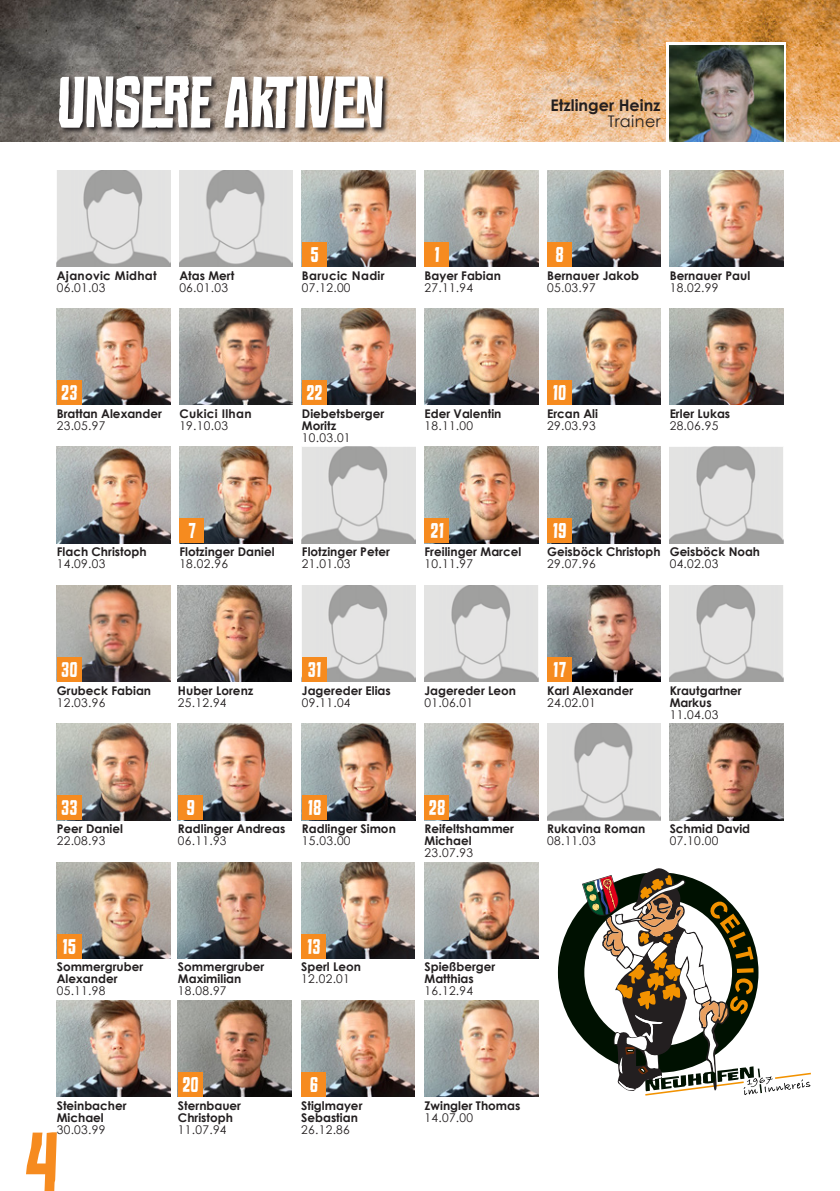
<style>
.page{position:relative;width:840px;height:1191px;background:#fff}
.page>*{position:absolute;margin:0;border:0;box-sizing:border-box;transform-origin:0 0}
.t1{font:92px "Croteau";color:#f68b1f}
.t2{font:80px "Croteau";color:#fff}
.t3{font:23.4px "Croteau";letter-spacing:.025em;color:#fff}
.t4{font:700 16px "Century Gothic";color:#231f20}
.t5{font:16px "Century Gothic";letter-spacing:.025em;color:#231f20}
.t6{font:700 12px/12px "Century Gothic";color:#231f20}
.t7{font:12px "Century Gothic";letter-spacing:.025em;color:#231f20}
.t8{font:700 12px "Century Gothic";letter-spacing:.025em;color:#231f20}
</style>
<div class="page">
<svg style="left:557px;top:868px;width:254px;height:228px"></svg>
<img style="left:0;top:0;width:839px;height:142px">
<svg style="left:57px;top:74px;width:332px;height:60px;background:#625851"></svg>
<img style="left:424px;top:170px;width:113px;height:96px">
<div style="left:424px;top:242px;width:25px;height:24px;background:#f68b1f"></div>
<img style="left:547px;top:585px;width:113px;height:96px">
<div style="left:547px;top:657px;width:24px;height:24px;background:#f68b1f"></div>
<img style="left:179px;top:308px;width:114px;height:97px">
<img style="left:179px;top:447px;width:114px;height:96px">
<div style="left:179px;top:518px;width:25px;height:25px;background:#f68b1f"></div>
<img style="left:57px;top:723px;width:113px;height:97px">
<div style="left:57px;top:795px;width:24px;height:25px;background:#f68b1f"></div>
<img style="left:178px;top:862px;width:113px;height:96px">
<img style="left:301px;top:1000px;width:113px;height:96px">
<div style="left:301px;top:1072px;width:25px;height:24px;background:#f68b1f"></div>
<img style="left:302px;top:308px;width:113px;height:97px">
<div style="left:302px;top:380px;width:24px;height:25px;background:#f68b1f"></div>
<img style="left:302px;top:170px;width:113px;height:96px">
<div style="left:302px;top:242px;width:24px;height:24px;background:#f68b1f"></div>
<img style="left:424px;top:447px;width:113px;height:96px">
<div style="left:424px;top:518px;width:25px;height:25px;background:#f68b1f"></div>
<img style="left:178px;top:585px;width:113px;height:96px">
<img style="left:178px;top:723px;width:113px;height:97px">
<div style="left:178px;top:795px;width:25px;height:25px;background:#f68b1f"></div>
<img style="left:301px;top:862px;width:113px;height:96px">
<div style="left:301px;top:933px;width:25px;height:25px;background:#f68b1f"></div>
<img style="left:424px;top:308px;width:113px;height:97px">
<img style="left:424px;top:862px;width:113px;height:96px">
<img style="left:424px;top:1000px;width:113px;height:96px">
<img style="left:547px;top:308px;width:113px;height:97px">
<div style="left:547px;top:380px;width:24px;height:25px;background:#f68b1f"></div>
<img style="left:547px;top:447px;width:113px;height:96px">
<div style="left:547px;top:518px;width:24px;height:25px;background:#f68b1f"></div>
<img style="left:424px;top:723px;width:113px;height:97px">
<div style="left:424px;top:795px;width:25px;height:25px;background:#f68b1f"></div>
<img style="left:57px;top:1000px;width:113px;height:96px">
<img style="left:669px;top:308px;width:113px;height:97px">
<img style="left:547px;top:170px;width:113px;height:96px">
<div style="left:547px;top:242px;width:24px;height:24px;background:#f68b1f"></div>
<img style="left:57px;top:585px;width:113px;height:96px">
<div style="left:57px;top:657px;width:24px;height:24px;background:#f68b1f"></div>
<img style="left:669px;top:723px;width:113px;height:97px">
<img style="left:178px;top:1000px;width:113px;height:96px">
<div style="left:178px;top:1072px;width:25px;height:24px;background:#f68b1f"></div>
<img style="left:57px;top:447px;width:113px;height:96px">
<img style="left:57px;top:308px;width:113px;height:97px">
<div style="left:57px;top:380px;width:24px;height:25px;background:#f68b1f"></div>
<img style="left:57px;top:862px;width:113px;height:96px">
<div style="left:57px;top:933px;width:24px;height:25px;background:#f68b1f"></div>
<img style="left:179px;top:170px;width:114px;height:96px">
<img style="left:302px;top:723px;width:113px;height:97px">
<div style="left:302px;top:795px;width:24px;height:25px;background:#f68b1f"></div>
<img style="left:302px;top:447px;width:113px;height:96px">
<img style="left:669px;top:447px;width:113px;height:96px">
<img style="left:424px;top:585px;width:113px;height:96px">
<img style="left:547px;top:723px;width:113px;height:97px">
<img style="left:669px;top:585px;width:113px;height:96px">
<img style="left:669px;top:170px;width:113px;height:96px">
<img style="left:302px;top:585px;width:113px;height:96px">
<div style="left:302px;top:657px;width:24px;height:24px;background:#f68b1f"></div>
<img style="left:57px;top:170px;width:113px;height:96px">
<svg style="left:666px;top:43px;width:119px;height:99px"></svg>
<img style="left:669px;top:45px;width:113px;height:97px">
<h2 class="t2" style="left:57px;top:68px;width:328px">UNSERE AKTIVEN</h2>
<h3 class="t4" style="left:550px;top:95px;width:112px">Etzlinger Heinz</h3>
<h3 class="t5" style="left:607px;top:112px;width:54px">Trainer</h3>
<p class="t8" style="left:57px;top:267px;width:101px">Ajanovic Midhat</p>
<p class="t7" style="left:57px;top:280px;width:50px">06.01.03</p>
<p class="t6" style="left:179px;top:269px;width:56px">Atas Mert</p>
<p class="t7" style="left:179px;top:280px;width:50px">06.01.03</p>
<h3 class="t3" style="left:310px;top:244px;width:9px">5</h3>
<p class="t8" style="left:302px;top:267px;width:84px">Barucic Nadir</p>
<p class="t7" style="left:302px;top:280px;width:50px">07.12.00</p>
<h3 class="t3" style="left:434px;top:244px;width:6px">1</h3>
<p class="t6" style="left:424px;top:269px;width:78px">Bayer Fabian</p>
<p class="t7" style="left:424px;top:280px;width:50px">27.11.94</p>
<h3 class="t3" style="left:555px;top:244px;width:9px">8</h3>
<p class="t6" style="left:547px;top:269px;width:93px">Bernauer Jakob</p>
<p class="t7" style="left:547px;top:280px;width:50px">05.03.97</p>
<p class="t6" style="left:669px;top:269px;width:82px">Bernauer Paul</p>
<p class="t7" style="left:669px;top:280px;width:50px">18.02.99</p>
<h3 class="t3" style="left:61px;top:383px;width:17px">23</h3>
<h3 class="t3" style="left:306px;top:383px;width:17px">22</h3>
<h3 class="t3" style="left:552px;top:383px;width:15px">10</h3>
<p class="t6" style="left:57px;top:407px;width:107px">Brattan Alexander</p>
<p class="t7" style="left:57px;top:418px;width:50px">23.05.97</p>
<p class="t8" style="left:179px;top:406px;width:74px">Cukici Ilhan</p>
<p class="t7" style="left:179px;top:418px;width:50px">19.10.03</p>
<p class="t6" style="left:302px;top:407px;width:84px">Diebetsberger<br>Moritz</p>
<p class="t7" style="left:302px;top:430px;width:50px">10.03.01</p>
<p class="t6" style="left:424px;top:407px;width:78px">Eder Valentin</p>
<p class="t7" style="left:424px;top:418px;width:50px">18.11.00</p>
<p class="t6" style="left:547px;top:407px;width:52px">Ercan Ali</p>
<p class="t7" style="left:547px;top:418px;width:50px">29.03.93</p>
<p class="t6" style="left:669px;top:407px;width:62px">Erler Lukas</p>
<p class="t7" style="left:669px;top:418px;width:50px">28.06.95</p>
<h3 class="t3" style="left:188px;top:521px;width:9px">7</h3>
<h3 class="t3" style="left:430px;top:521px;width:14px">21</h3>
<h3 class="t3" style="left:552px;top:521px;width:15px">19</h3>
<p class="t6" style="left:57px;top:545px;width:91px">Flach Christoph</p>
<p class="t7" style="left:57px;top:556px;width:50px">14.09.03</p>
<p class="t6" style="left:179px;top:545px;width:97px">Flotzinger Daniel</p>
<p class="t7" style="left:179px;top:556px;width:50px">18.02.96</p>
<p class="t6" style="left:302px;top:545px;width:89px">Flotzinger Peter</p>
<p class="t7" style="left:302px;top:556px;width:50px">21.01.03</p>
<p class="t6" style="left:424px;top:545px;width:98px">Freilinger Marcel</p>
<p class="t7" style="left:424px;top:556px;width:50px">10.11.97</p>
<p class="t6" style="left:547px;top:545px;width:115px">Geisböck Christoph</p>
<p class="t7" style="left:547px;top:556px;width:50px">29.07.96</p>
<p class="t6" style="left:669px;top:545px;width:92px">Geisböck Noah</p>
<p class="t7" style="left:669px;top:556px;width:50px">04.02.03</p>
<h3 class="t3" style="left:61px;top:659px;width:18px">30</h3>
<p class="t6" style="left:57px;top:684px;width:96px">Grubeck Fabian</p>
<p class="t7" style="left:57px;top:695px;width:50px">12.03.96</p>
<p class="t6" style="left:178px;top:684px;width:77px">Huber Lorenz</p>
<p class="t7" style="left:178px;top:695px;width:50px">25.12.94</p>
<h3 class="t3" style="left:308px;top:659px;width:14px">31</h3>
<p class="t6" style="left:302px;top:684px;width:90px">Jagereder Elias</p>
<p class="t7" style="left:302px;top:695px;width:50px">09.11.04</p>
<p class="t6" style="left:424px;top:684px;width:93px">Jagereder Leon</p>
<p class="t7" style="left:424px;top:695px;width:50px">01.06.01</p>
<h3 class="t3" style="left:553px;top:659px;width:14px">17</h3>
<p class="t6" style="left:547px;top:684px;width:88px">Karl Alexander</p>
<p class="t7" style="left:547px;top:695px;width:50px">24.02.01</p>
<p class="t6" style="left:669px;top:684px;width:73px">Krautgartner<br>Markus</p>
<p class="t7" style="left:669px;top:707px;width:50px">11.04.03</p>
<h3 class="t3" style="left:61px;top:797px;width:17px">33</h3>
<p class="t6" style="left:57px;top:822px;width:68px">Peer Daniel</p>
<p class="t7" style="left:57px;top:833px;width:50px">22.08.93</p>
<h3 class="t3" style="left:186px;top:797px;width:9px">9</h3>
<p class="t6" style="left:178px;top:822px;width:109px">Radlinger Andreas</p>
<p class="t7" style="left:178px;top:833px;width:50px">06.11.93</p>
<h3 class="t3" style="left:307px;top:797px;width:15px">18</h3>
<p class="t6" style="left:302px;top:822px;width:95px">Radlinger Simon</p>
<p class="t7" style="left:302px;top:833px;width:50px">15.03.00</p>
<h3 class="t3" style="left:428px;top:797px;width:18px">28</h3>
<p class="t6" style="left:424px;top:822px;width:91px">Reifeltshammer<br>Michael</p>
<p class="t7" style="left:424px;top:845px;width:50px">23.07.93</p>
<p class="t6" style="left:547px;top:822px;width:100px">Rukavina Roman</p>
<p class="t7" style="left:547px;top:833px;width:50px">08.11.03</p>
<p class="t6" style="left:669px;top:822px;width:82px">Schmid David</p>
<p class="t7" style="left:669px;top:833px;width:50px">07.10.00</p>
<h3 class="t3" style="left:63px;top:936px;width:15px">15</h3>
<h3 class="t3" style="left:307px;top:936px;width:14px">13</h3>
<p class="t6" style="left:57px;top:960px;width:88px">Sommergruber<br>Alexander</p>
<p class="t7" style="left:57px;top:983px;width:50px">05.11.98</p>
<p class="t6" style="left:178px;top:960px;width:88px">Sommergruber<br>Maximilian</p>
<p class="t7" style="left:178px;top:983px;width:50px">18.08.97</p>
<p class="t6" style="left:301px;top:960px;width:61px">Sperl Leon</p>
<p class="t7" style="left:301px;top:971px;width:50px">12.02.01</p>
<p class="t6" style="left:424px;top:960px;width:72px">Spießberger<br>Matthias</p>
<p class="t7" style="left:424px;top:983px;width:50px">16.12.94</p>
<h3 class="t3" style="left:182px;top:1074px;width:17px">20</h3>
<h3 class="t3" style="left:309px;top:1074px;width:9px">6</h3>
<p class="t6" style="left:57px;top:1099px;width:71px">Steinbacher<br>Michael</p>
<p class="t7" style="left:57px;top:1122px;width:50px">30.03.99</p>
<h1 class="t1" style="left:24px;top:1123px;width:34px">4</h1>
<p class="t6" style="left:178px;top:1099px;width:65px">Sternbauer<br>Christoph</p>
<p class="t7" style="left:178px;top:1122px;width:50px">11.07.94</p>
<p class="t6" style="left:301px;top:1099px;width:63px">Stiglmayer<br>Sebastian</p>
<p class="t7" style="left:301px;top:1122px;width:50px">26.12.86</p>
<p class="t6" style="left:424px;top:1099px;width:97px">Zwingler Thomas</p>
<p class="t7" style="left:424px;top:1110px;width:50px">14.07.00</p>
</div>
